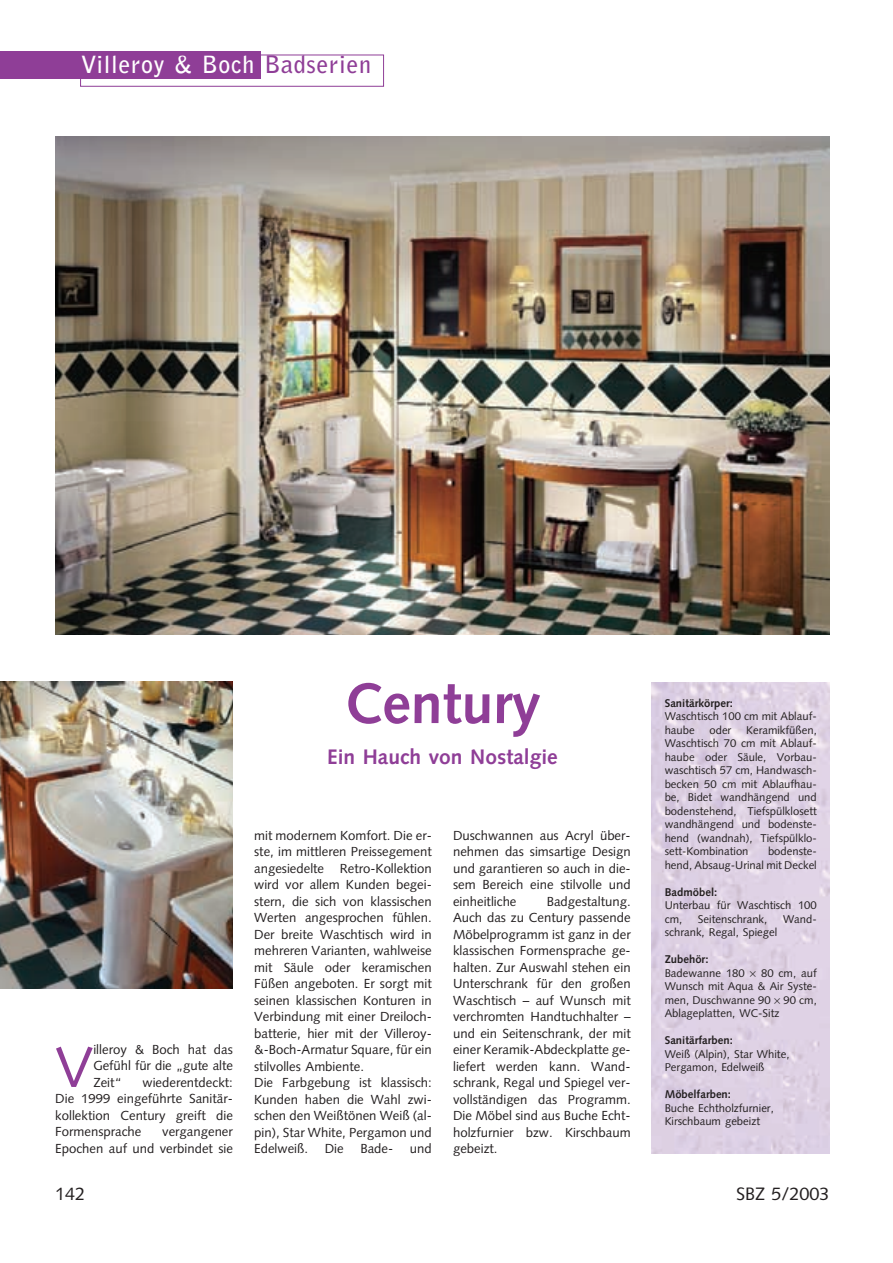
<style>
.page{position:relative;width:893px;height:1263px;background:#fff}
.page>*{position:absolute;margin:0;border:0;box-sizing:border-box;transform-origin:0 0}
.t1{font:57.15px "Syntax";color:#8f3e97}
.t2{font:700 57px "Syntax";color:#8f3e97}
.t3{font:700 24px "Bell Gothic";letter-spacing:.03em;color:#fff}
.t4{font:700 21px "Syntax";color:#8f3e97}
.t5{font:18px "Syntax";color:#231f20}
.t6{font:13.2px/16.5px "Syntax";color:#231f20;text-align:justify}
.t7{font:11.25px/13.5px "Syntax";color:#231f20}
.t8{font:700 11.25px "Syntax";color:#231f20}
.s1{color:#8f3e97}
</style>
<div class="page">
<div style="left:0;top:51px;width:260px;height:28px;background:#8f3e97"></div>
<div style="left:80px;top:55px;width:304px;height:32px;border:1px solid #8f3e97"></div>
<img style="left:55px;top:136px;width:774px;height:499px">
<img style="left:652px;top:682px;width:177px;height:471px">
<img style="left:0;top:682px;width:233px;height:306px">
<svg style="left:750px;top:971px;width:5px;height:6px"></svg>
<svg style="left:774px;top:998px;width:6px;height:6px"></svg>
<h3 class="t3" style="left:81px;top:55px;width:292px">Villeroy &amp; Boch <span class="s1">Badserien</span></h3>
<h2 class="t2" style="left:344px;top:680px;width:198px">Century</h2>
<h3 class="t4" style="left:327px;top:748px;width:232px">Ein Hauch von Nostalgie</h3>
<h1 class="t1" style="left:55px;top:1044px;width:40px">V</h1>
<p class="t6" style="left:93px;top:1042px;width:141px">illeroy &amp; Boch hat das Gefühl für die „gute alte Zeit“</p>
<p class="t6" style="left:55px;top:1075px;width:179px;text-indent:87px">wiederentdeckt:<br>Die 1999 eingeführte Sanitär&shy;kollektion Century greift die Formensprache</p>
<p class="t6" style="left:55px;top:1125px;width:179px;text-align:right">vergangener<br>Epochen auf und verbindet sie</p>
<p class="t6" style="left:254px;top:828px;width:179px;text-align:left">mit modernem Komfort. Die er&shy;ste, im mittleren Preissegement angesiedelte Retro-Kollektion wird vor allem Kunden begei&shy;stern, die sich von klassischen<br>Werten angesprochen fühlen.<br>Der breite Waschtisch wird in mehreren Varianten, wahlweise mit Säule oder keramischen<br>Füßen angeboten. Er sorgt mit seinen klassischen Konturen in<br>Verbindung mit einer Dreiloch&shy;batterie, hier mit der Villeroy-&amp;-Boch-Armatur Square, für ein stilvolles Ambiente.<br>Die Farbgebung ist klassisch:<br>Kunden haben die Wahl zwi&shy;schen den Weißtönen Weiß (al&shy;pin), Star White, Pergamon und<br>Edelweiß.</p>
<p class="t6" style="left:325px;top:1142px;width:20px">Die</p>
<p class="t6" style="left:360px;top:1142px;width:34px">Bade-</p>
<p class="t6" style="left:410px;top:1142px;width:23px">und</p>
<p class="t6" style="left:453px;top:828px;width:179px">Duschwannen aus Acryl über&shy;nehmen das simsartige Design und garantieren so auch in die&shy;sem Bereich eine stilvolle und einheitliche</p>
<p class="t6" style="left:453px;top:894px;width:179px;text-indent:94px">Badgestaltung.<br>Auch das zu Century passende Möbelprogramm ist ganz in der klassischen Formensprache ge&shy;halten. Zur Auswahl stehen ein Unterschrank für den großen Waschtisch – auf Wunsch mit verchromten Handtuchhalter – und ein Seitenschrank, der mit einer Keramik-Abdeckplatte ge&shy;liefert werden kann. Wand&shy;schrank, Regal und Spiegel ver&shy;vollständigen das Programm.<br>Die Möbel sind aus Buche Echt&shy;holzfurnier bzw. Kirschbaum gebeizt.</p>
<p class="t8" style="left:664px;top:698px;width:70px">Sanitärkörper:</p>
<p class="t7" style="left:664px;top:711px;width:154px">Waschtisch 100 cm mit Ablauf&shy;haube</p>
<p class="t7" style="left:664px;top:724px;width:154px;text-align:justify;text-indent:81px">Keramikfüßen, Waschtisch 70 cm mit Ablauf&shy;haube oder Säule, Vorbau&shy;waschtisch 57 cm, Handwasch&shy;becken 50 cm mit Ablaufhau&shy;be, Bidet wandhängend und bodenstehend, Tiefspülklosett wandhängend und bodenste&shy;hend (wandnah), Tiefspülklo&shy;sett-Kombination</p>
<p class="t7" style="left:709px;top:724px;width:23px">oder</p>
<p class="t7" style="left:664px;top:846px;width:154px;text-align:right">bodenste-<br>hend, Absaug-Urinal mit Deckel</p>
<p class="t8" style="left:664px;top:887px;width:54px">Badmöbel:</p>
<p class="t7" style="left:664px;top:900px;width:154px">Unterbau für Waschtisch 100 cm,</p>
<p class="t7" style="left:698px;top:913px;width:71px">Seitenschrank,</p>
<p class="t7" style="left:783px;top:913px;width:35px">Wand-</p>
<p class="t7" style="left:664px;top:927px;width:114px">schrank, Regal, Spiegel</p>
<p class="t8" style="left:664px;top:955px;width:45px">Zubehör:</p>
<p class="t7" style="left:664px;top:967px;width:82px">Badewanne 180</p>
<p class="t7" style="left:664px;top:967px;width:154px;text-align:justify;text-indent:96px">80 cm, auf Wunsch mit Aqua &amp; Air Syste&shy;men, Duschwanne 90 90 cm, Ablageplatten, WC-Sitz</p>
<p class="t8" style="left:664px;top:1036px;width:70px">Sanitärfarben:</p>
<p class="t7" style="left:664px;top:1048px;width:126px">Weiß (Alpin), Star White,<br>Pergamon, Edelweiß</p>
<p class="t8" style="left:664px;top:1090px;width:68px">Möbelfarben:</p>
<p class="t7" style="left:664px;top:1102px;width:111px">Buche Echtholzfurnier,<br>Kirschbaum gebeizt</p>
<h3 class="t5" style="left:55px;top:1186px;width:32px">142</h3>
<h3 class="t5" style="left:736px;top:1186px;width:95px">SBZ 5/2003</h3>
</div>
